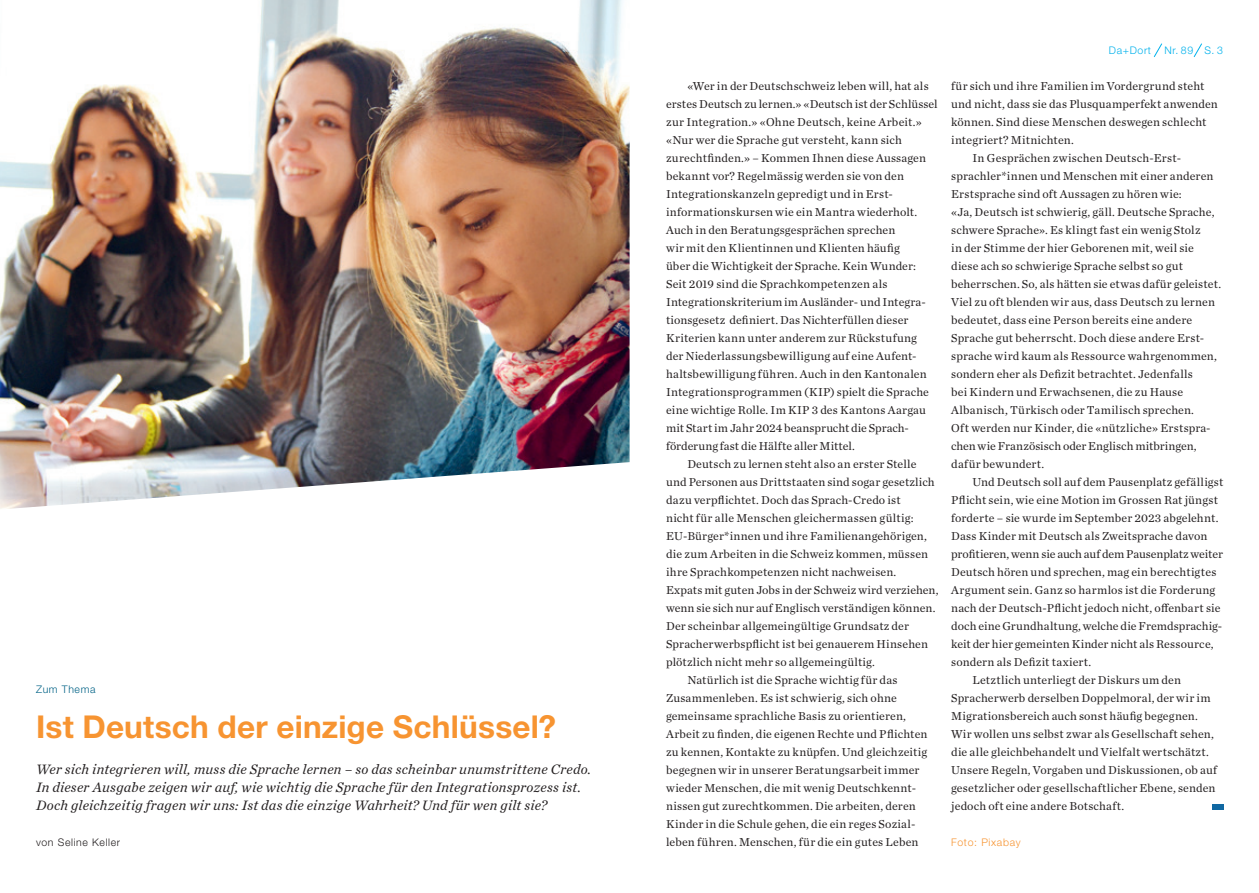
<style>
.page{position:relative;width:1259px;height:893px;background:#fff}
.page>*{position:absolute;margin:0;border:0;box-sizing:border-box;transform-origin:0 0}
.t1{font:700 31.5px "Helvetica Neue LT Std";letter-spacing:.005em;color:#f79431}
.t2{font:italic 14.25px/18px "Chronicle Text G1";letter-spacing:.015em;color:#231f20}
.t3{font:12px "Chronicle Text G1";letter-spacing:.01em;color:#231f20}
.t4{font:12px "Chronicle Text G1";letter-spacing:-.01em;color:#231f20}
.t5{font:300 10.5px "Helvetica Neue LT Std";letter-spacing:.06em;color:#00b1ec}
.t6{font:300 10.5px "Helvetica Neue LT Std";letter-spacing:.06em;color:#231f20}
.t7{font:300 10.5px "Helvetica Neue LT Std";letter-spacing:.065em;color:#f79431}
.t8{font:300 10.5px "Helvetica Neue LT Std";letter-spacing:.06em;color:#016286}
</style>
<div class="page">
<svg style="left:1153px;top:43px;width:9px;height:14px"></svg>
<svg style="left:1193px;top:43px;width:9px;height:14px"></svg>
<img style="left:0;top:0;width:629px;height:509px">
<div style="left:1212px;top:804px;width:11px;height:6px;background:#1068a2"></div>
<p class="t8" style="left:36px;top:683px;width:61px">Zum Thema</p>
<h1 class="t1" style="left:36px;top:707px;width:521px">Ist Deutsch der einzige Schlüssel?</h1>
<p class="t2" style="left:36px;top:759px;width:557px">Wer sich integrieren will, muss die Sprache lernen – so das scheinbar unumstrittene Credo.<br>In dieser Ausgabe zeigen wir auf, wie wichtig die Sprache für den Integrationsprozess ist.<br>Doch gleichzeitig fragen wir uns: Ist das die einzige Wahrheit? Und für wen gilt sie?</p>
<p class="t6" style="left:36px;top:836px;width:86px">von Seline Keller</p>
<p class="t3" style="left:687px;top:77px;width:243px">«Wer in der Deutschschweiz leben will, hat als</p>
<p class="t3" style="left:666px;top:95px;width:273px">erstes Deutsch zu lernen.» «Deutsch ist der Schlüssel</p>
<p class="t3" style="left:666px;top:113px;width:257px">zur Integration.» «Ohne Deutsch, keine Arbeit.»</p>
<p class="t3" style="left:666px;top:131px;width:237px">«Nur wer die Sprache gut versteht, kann sich</p>
<p class="t3" style="left:666px;top:149px;width:261px">zurechtfinden.» – Kommen Ihnen diese Aussagen</p>
<p class="t3" style="left:666px;top:167px;width:239px">bekannt vor? Regelmässig werden sie von den</p>
<p class="t3" style="left:666px;top:185px;width:228px">Integrationskanzeln gepredigt und in Erst-</p>
<p class="t3" style="left:666px;top:203px;width:253px">informationskursen wie ein Mantra wiederholt.</p>
<p class="t3" style="left:666px;top:221px;width:231px">Auch in den Beratungsgesprächen sprechen</p>
<p class="t3" style="left:666px;top:239px;width:235px">wir mit den Klientinnen und Klienten häufig</p>
<p class="t3" style="left:666px;top:257px;width:252px">über die Wichtigkeit der Sprache. Kein Wunder:</p>
<p class="t3" style="left:666px;top:275px;width:223px">Seit 2019 sind die Sprachkompetenzen als</p>
<p class="t3" style="left:666px;top:293px;width:261px">Integrationskriterium im Ausländer- und Integra-</p>
<p class="t3" style="left:666px;top:311px;width:244px">tionsgesetz definiert. Das Nichterfüllen dieser</p>
<p class="t3" style="left:666px;top:329px;width:252px">Kriterien kann unter anderem zur Rückstufung</p>
<p class="t3" style="left:666px;top:347px;width:252px">der Niederlassungsbewilligung auf eine Aufent-</p>
<p class="t3" style="left:666px;top:365px;width:262px">haltsbewilligung führen. Auch in den Kantonalen</p>
<p class="t3" style="left:666px;top:383px;width:264px">Integrationsprogrammen (KIP) spielt die Sprache</p>
<p class="t3" style="left:666px;top:401px;width:261px">eine wichtige Rolle. Im KIP 3 des Kantons Aargau</p>
<p class="t3" style="left:666px;top:419px;width:244px">mit Start im Jahr 2024 beansprucht die Sprach-</p>
<p class="t3" style="left:666px;top:437px;width:190px">förderung fast die Hälfte aller Mittel.</p>
<p class="t3" style="left:687px;top:455px;width:231px">Deutsch zu lernen steht also an erster Stelle</p>
<p class="t3" style="left:666px;top:473px;width:270px">und Personen aus Drittstaaten sind sogar gesetzlich</p>
<p class="t3" style="left:666px;top:491px;width:236px">dazu verpflichtet. Doch das Sprach-Credo ist</p>
<p class="t3" style="left:666px;top:509px;width:249px">nicht für alle Menschen gleichermassen gültig:</p>
<p class="t3" style="left:666px;top:527px;width:262px">EU-Bürger*innen und ihre Familienangehörigen,</p>
<p class="t3" style="left:666px;top:545px;width:263px">die zum Arbeiten in die Schweiz kommen, müssen</p>
<p class="t3" style="left:666px;top:563px;width:232px">ihre Sprachkompetenzen nicht nachweisen.</p>
<p class="t3" style="left:666px;top:581px;width:274px">Expats mit guten Jobs in der Schweiz wird verziehen,</p>
<p class="t3" style="left:666px;top:599px;width:271px">wenn sie sich nur auf Englisch verständigen können.</p>
<p class="t3" style="left:666px;top:617px;width:244px">Der scheinbar allgemeingültige Grundsatz der</p>
<p class="t3" style="left:666px;top:635px;width:263px">Spracherwerbspflicht ist bei genauerem Hinsehen</p>
<p class="t3" style="left:666px;top:653px;width:210px">plötzlich nicht mehr so allgemeingültig.</p>
<p class="t3" style="left:687px;top:671px;width:212px">Natürlich ist die Sprache wichtig für das</p>
<p class="t3" style="left:666px;top:689px;width:232px">Zusammenleben. Es ist schwierig, sich ohne</p>
<p class="t3" style="left:666px;top:707px;width:241px">gemeinsame sprachliche Basis zu orientieren,</p>
<p class="t3" style="left:666px;top:725px;width:263px">Arbeit zu finden, die eigenen Rechte und Pflichten</p>
<p class="t3" style="left:666px;top:743px;width:262px">zu kennen, Kontakte zu knüpfen. Und gleichzeitig</p>
<p class="t3" style="left:666px;top:761px;width:255px">begegnen wir in unserer Beratungsarbeit immer</p>
<p class="t3" style="left:666px;top:779px;width:252px">wieder Menschen, die mit wenig Deutschkennt-</p>
<p class="t3" style="left:666px;top:797px;width:251px">nissen gut zurechtkommen. Die arbeiten, deren</p>
<p class="t3" style="left:666px;top:815px;width:251px">Kinder in die Schule gehen, die ein reges Sozial-</p>
<p class="t3" style="left:666px;top:833px;width:254px">leben führen. Menschen, für die ein gutes Leben</p>
<p class="t5" style="left:1109px;top:44px;width:44px">Da+Dort</p>
<p class="t5" style="left:1164px;top:44px;width:60px">Nr. 89 S. 3</p>
<p class="t3" style="left:951px;top:77px;width:255px">für sich und ihre Familien im Vordergrund steht</p>
<p class="t3" style="left:951px;top:95px;width:268px">und nicht, dass sie das Plusquamperfekt anwenden</p>
<p class="t3" style="left:951px;top:113px;width:257px">können. Sind diese Menschen deswegen schlecht</p>
<p class="t3" style="left:951px;top:131px;width:124px">integriert? Mitnichten.</p>
<p class="t3" style="left:972px;top:149px;width:210px">In Gesprächen zwischen Deutsch-Erst-</p>
<p class="t3" style="left:951px;top:167px;width:264px">sprachler*innen und Menschen mit einer anderen</p>
<p class="t3" style="left:951px;top:185px;width:232px">Erstsprache sind oft Aussagen zu hören wie:</p>
<p class="t3" style="left:951px;top:203px;width:265px">«Ja, Deutsch ist schwierig, gäll. Deutsche Sprache,</p>
<p class="t3" style="left:951px;top:221px;width:251px">schwere Sprache». Es klingt fast ein wenig Stolz</p>
<p class="t3" style="left:951px;top:239px;width:244px">in der Stimme der hier Geborenen mit, weil sie</p>
<p class="t3" style="left:951px;top:257px;width:233px">diese ach so schwierige Sprache selbst so gut</p>
<p class="t3" style="left:951px;top:275px;width:271px">beherrschen. So, als hätten sie etwas dafür geleistet.</p>
<p class="t3" style="left:951px;top:293px;width:265px">Viel zu oft blenden wir aus, dass Deutsch zu lernen</p>
<p class="t3" style="left:951px;top:311px;width:243px">bedeutet, dass eine Person bereits eine andere</p>
<p class="t3" style="left:951px;top:329px;width:255px">Sprache gut beherrscht. Doch diese andere Erst-</p>
<p class="t3" style="left:951px;top:347px;width:267px">sprache wird kaum als Ressource wahrgenommen,</p>
<p class="t3" style="left:951px;top:365px;width:243px">sondern eher als Defizit betrachtet. Jedenfalls</p>
<p class="t3" style="left:951px;top:383px;width:234px">bei Kindern und Erwachsenen, die zu Hause</p>
<p class="t3" style="left:951px;top:401px;width:244px">Albanisch, Türkisch oder Tamilisch sprechen.</p>
<p class="t3" style="left:951px;top:419px;width:261px">Oft werden nur Kinder, die «nützliche» Erstspra-</p>
<p class="t3" style="left:951px;top:437px;width:247px">chen wie Französisch oder Englisch mitbringen,</p>
<p class="t3" style="left:951px;top:455px;width:95px">dafür bewundert.</p>
<p class="t3" style="left:972px;top:473px;width:252px">Und Deutsch soll auf dem Pausenplatz gefälligst</p>
<p class="t3" style="left:951px;top:491px;width:268px">Pflicht sein, wie eine Motion im Grossen Rat jüngst</p>
<p class="t3" style="left:951px;top:509px;width:269px">forderte – sie wurde im September 2023 abgelehnt.</p>
<p class="t3" style="left:951px;top:527px;width:258px">Dass Kinder mit Deutsch als Zweitsprache davon</p>
<p class="t4" style="left:951px;top:545px;width:273px">profitieren, wenn sie auch auf dem Pausenplatz weiter</p>
<p class="t3" style="left:951px;top:563px;width:267px">Deutsch hören und sprechen, mag ein berechtigtes</p>
<p class="t3" style="left:951px;top:581px;width:266px">Argument sein. Ganz so harmlos ist die Forderung</p>
<p class="t3" style="left:951px;top:599px;width:271px">nach der Deutsch-Pflicht jedoch nicht, offenbart sie</p>
<p class="t3" style="left:951px;top:617px;width:273px">doch eine Grundhaltung, welche die Fremdsprachig-</p>
<p class="t3" style="left:951px;top:635px;width:264px">keit der hier gemeinten Kinder nicht als Ressource,</p>
<p class="t3" style="left:951px;top:653px;width:142px">sondern als Defizit taxiert.</p>
<p class="t3" style="left:972px;top:671px;width:210px">Letztlich unterliegt der Diskurs um den</p>
<p class="t3" style="left:951px;top:689px;width:261px">Spracherwerb derselben Doppelmoral, der wir im</p>
<p class="t3" style="left:951px;top:707px;width:248px">Migrationsbereich auch sonst häufig begegnen.</p>
<p class="t3" style="left:951px;top:725px;width:264px">Wir wollen uns selbst zwar als Gesellschaft sehen,</p>
<p class="t3" style="left:951px;top:743px;width:259px">die alle gleichbehandelt und Vielfalt wertschätzt.</p>
<p class="t3" style="left:951px;top:761px;width:267px">Unsere Regeln, Vorgaben und Diskussionen, ob auf</p>
<p class="t3" style="left:951px;top:779px;width:266px">gesetzlicher oder gesellschaftlicher Ebene, senden</p>
<p class="t3" style="left:951px;top:797px;width:175px">jedoch oft eine andere Botschaft.</p>
<p class="t7" style="left:951px;top:836px;width:71px">Foto: Pixabay</p>
</div>
